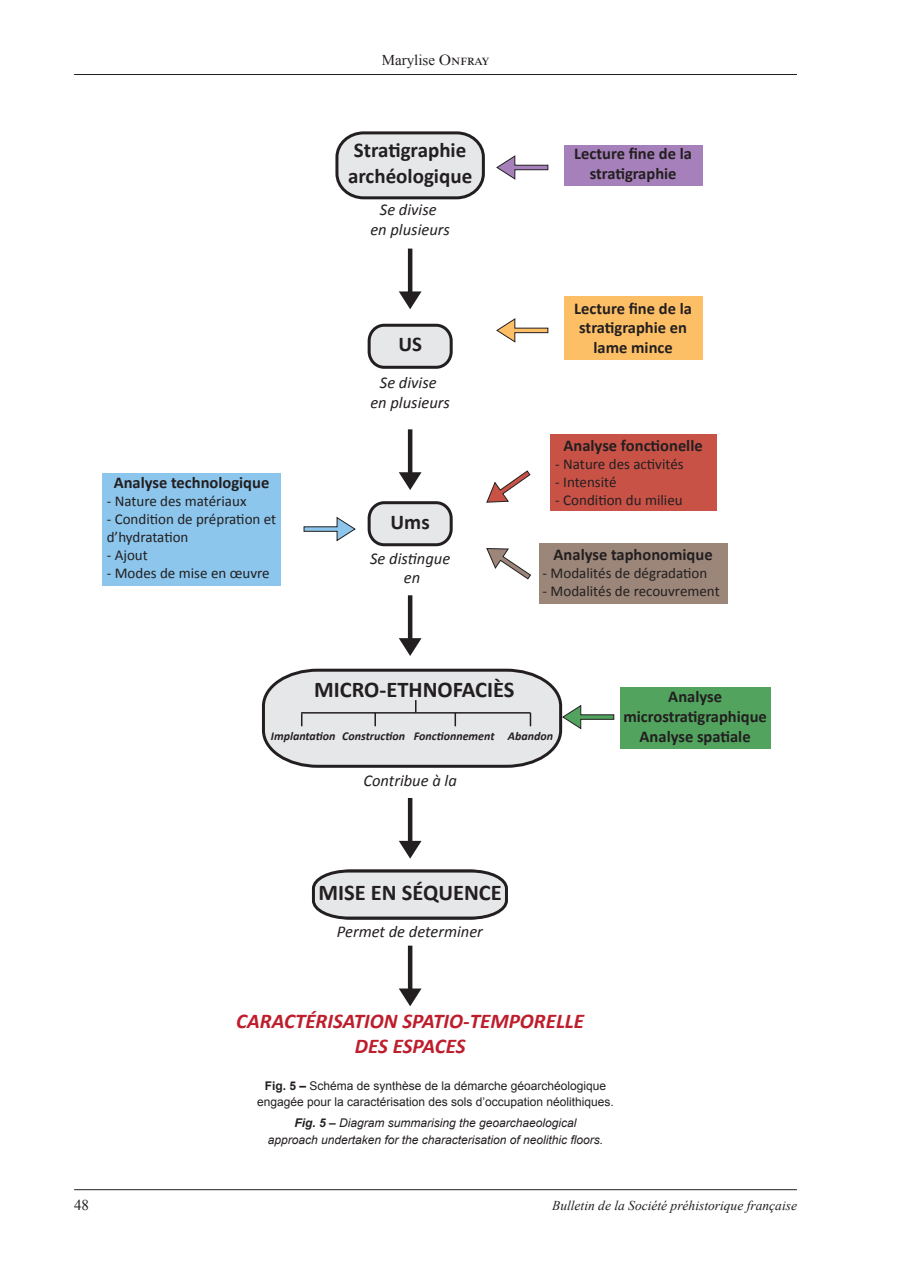
<style>
.page{position:relative;width:899px;height:1272px;background:#fff}
.page>*{position:absolute;margin:0;border:0;box-sizing:border-box;transform-origin:0 0}
.t1{font:700 22.5px "Calibri";color:#231f20}
.t2{font:700 21px/25.2px "Calibri";color:#231f20}
.t3{font:italic 700 21px/25.2px "Calibri";color:#be1d2c;text-align:center}
.t4{font:700 16.5px/19.8px "Calibri";color:#231f20;text-align:center}
.t5{font:italic 16.5px/19.8px "Calibri";color:#231f20;text-align:center}
.t6{font:15px/18px "Calibri";color:#231f20}
.t7{font:15px "Times New Roman";color:#231f20}
.t8{font:italic 13.5px "Times New Roman";color:#231f20}
.Figures{font:12px/16.5px "Arial";color:#231f20;text-align:center}
.Figures-2{font:italic 12px/16.5px "Arial";color:#231f20;text-align:center}
.t9{font:italic 700 12px "Calibri";color:#231f20}
.s1{font-family:"Times Ten Roman SC"}
.s2{font-weight:700}
</style>
<div class="page">
<hr style="left:74px;top:74px;width:723px;height:1px;background:#231f20">
<hr style="left:74px;top:1189px;width:723px;height:1px;background:#231f20">
<div style="left:369px;top:325px;width:82px;height:42px;background:#e6e7e9;border-radius:15px"></div>
<div style="left:368px;top:324px;width:85px;height:45px;border:3px solid #231f20;border-radius:15px"></div>
<div style="left:369px;top:503px;width:82px;height:42px;background:#e6e7e9;border-radius:15px"></div>
<div style="left:368px;top:501px;width:85px;height:45px;border:3px solid #231f20;border-radius:15px"></div>
<div style="left:550px;top:435px;width:166px;height:76px;background:#c95247"></div>
<div style="left:102px;top:473px;width:179px;height:112px;background:#8cc6ec"></div>
<div style="left:564px;top:296px;width:138px;height:64px;background:#fdbf66"></div>
<svg style="left:311px;top:869px;width:197px;height:51px;background:#cdcdce"></svg>
<div style="left:337px;top:133px;width:146px;height:65px;background:#e6e7e9;border-radius:25px"></div>
<div style="left:335px;top:131px;width:150px;height:68px;border:3px solid #231f20;border-radius:25px"></div>
<svg style="left:486px;top:548px;width:45px;height:32px"></svg>
<svg style="left:486px;top:470px;width:45px;height:33px"></svg>
<svg style="left:496px;top:318px;width:53px;height:25px"></svg>
<div style="left:564px;top:145px;width:138px;height:41px;background:#a680ba"></div>
<svg style="left:496px;top:155px;width:53px;height:25px"></svg>
<svg style="left:399px;top:945px;width:23px;height:61px"></svg>
<svg style="left:399px;top:798px;width:23px;height:60px"></svg>
<svg style="left:399px;top:595px;width:23px;height:61px"></svg>
<svg style="left:399px;top:429px;width:23px;height:61px"></svg>
<svg style="left:399px;top:248px;width:23px;height:61px"></svg>
<svg style="left:303px;top:516px;width:53px;height:26px"></svg>
<div style="left:539px;top:543px;width:188px;height:61px;background:#9b8679"></div>
<div style="left:620px;top:687px;width:151px;height:61px;background:#51a35e"></div>
<svg style="left:262px;top:668px;width:353px;height:100px"></svg>
<p class="t4" style="left:114px;top:472px;width:157px">Analyse technologique</p>
<p class="t6" style="left:107px;top:491px;width:141px">- Nature des matériaux</p>
<p class="t6" style="left:107px;top:509px;width:171px">- Condition de prépration et d’hydratation</p>
<p class="t6" style="left:107px;top:545px;width:43px">- Ajout</p>
<p class="t6" style="left:107px;top:563px;width:164px">- Modes de mise en œuvre</p>
<p class="t7" style="left:382px;top:50px;width:109px">Marylise <span class="s1">Onfray</span></p>
<p class="t2" style="left:348px;top:137px;width:126px">Stratigraphie archéologique</p>
<p class="t5" style="left:370px;top:199px;width:81px">Se divise<br>en plusieurs</p>
<p class="t2" style="left:398px;top:330px;width:25px">US</p>
<p class="t5" style="left:370px;top:372px;width:81px">Se divise<br>en plusieurs</p>
<p class="t2" style="left:391px;top:508px;width:41px">Ums</p>
<p class="t5" style="left:370px;top:547px;width:82px">Se distingue en</p>
<p class="t4" style="left:574px;top:143px;width:119px">Lecture fine de la stratigraphie</p>
<p class="t4" style="left:574px;top:297px;width:119px">Lecture fine de la stratigraphie en lame mince</p>
<p class="t4" style="left:564px;top:435px;width:141px">Analyse fonctionelle</p>
<p class="t6" style="left:555px;top:454px;width:130px">- Nature des activités</p>
<p class="t6" style="left:555px;top:472px;width:63px">- Intensité</p>
<p class="t6" style="left:555px;top:490px;width:129px">- Condition du milieu</p>
<p class="t4" style="left:554px;top:543px;width:161px">Analyse taphonomique</p>
<p class="t6" style="left:543px;top:563px;width:166px">- Modalités de dégradation</p>
<p class="t6" style="left:543px;top:581px;width:179px">- Modalités de recouvrement</p>
<p class="t1" style="left:314px;top:675px;width:202px">MICRO-ETHNOFACIÈS</p>
<p class="t4" style="left:623px;top:686px;width:145px">Analyse microstratigraphique</p>
<p class="t9" style="left:342px;top:729px;width:212px">Construction Fonctionnement Abandon</p>
<p class="t4" style="left:640px;top:725px;width:113px">Analyse spatiale</p>
<p class="t9" style="left:271px;top:729px;width:66px">Implantation</p>
<p class="t5" style="left:363px;top:769px;width:95px">Contribue à la</p>
<p class="t1" style="left:318px;top:878px;width:185px">MISE EN SÉQUENCE</p>
<p class="t2" style="left:323px;top:878px;width:173px">MISE EN SEQUENCE</p>
<p class="t5" style="left:337px;top:920px;width:148px">Permet de determiner</p>
<p class="t3" style="left:236px;top:1007px;width:349px">CARACTÉRISATION SPATIO-TEMPORELLE<br>DES ESPACES</p>
<p class="Figures" style="left:257px;top:1077px;width:358px"><span class="s2">Fig. 5 –</span> Schéma de synthèse de la démarche géoarchéologique engagée pour la caractérisation des sols d’occupation néolithiques.</p>
<p class="Figures-2" style="left:268px;top:1115px;width:337px"><span class="s2">Fig. 5 –</span> Diagram summarising the geoarchaeological<br>approach undertaken for the characterisation of neolithic floors.</p>
<p class="t7" style="left:74px;top:1194px;width:16px">48</p>
<p class="t8" style="left:552px;top:1195px;width:246px">Bulletin de la Société préhistorique française</p>
</div>
